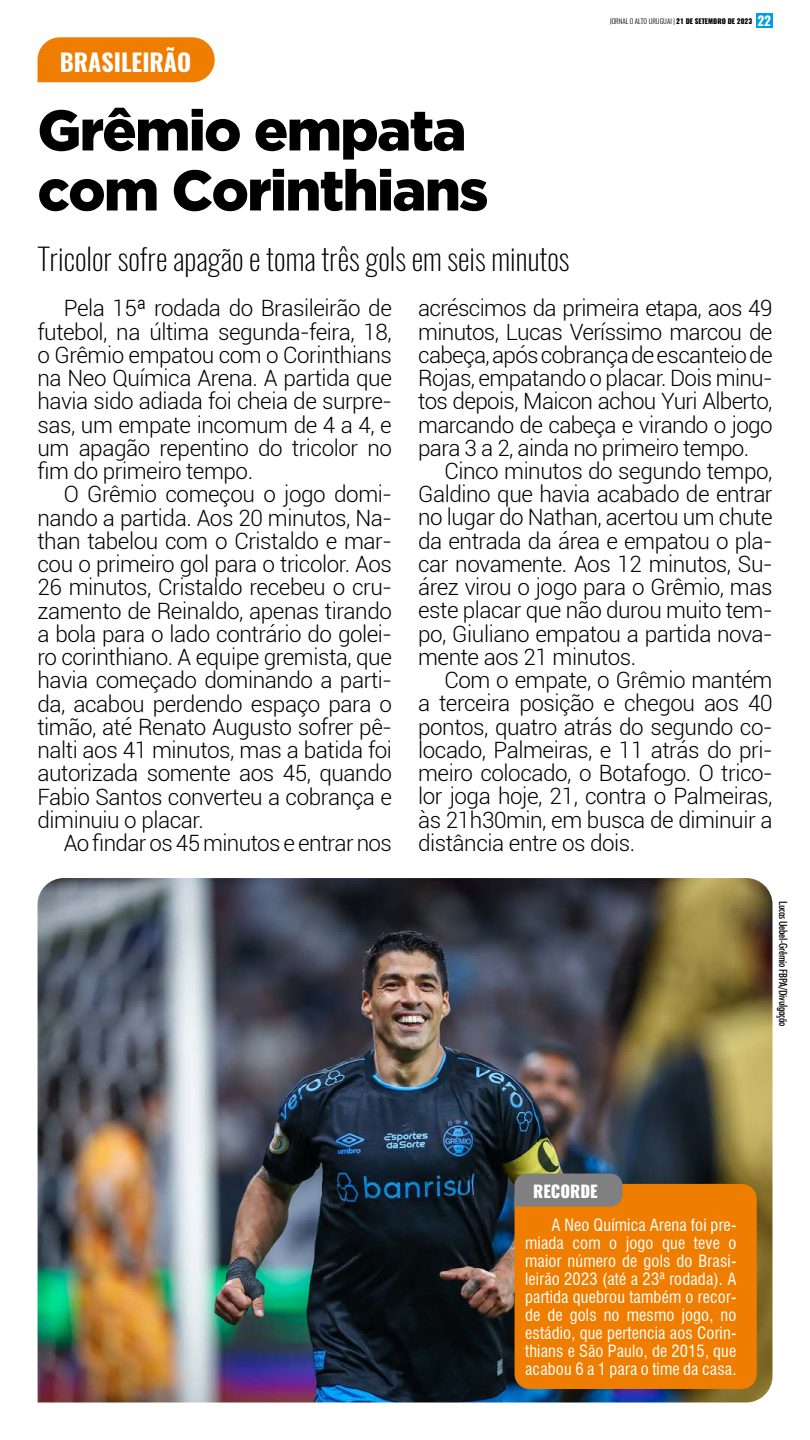
<style>
.page{position:relative;width:810px;height:1440px;background:#fff}
.page>*{position:absolute;margin:0;border:0;box-sizing:border-box;transform-origin:0 0}
.t1{font:900 57px/60px "Gotham";letter-spacing:-.03em;color:#000}
.t2{font:200 30px "Oswald";color:#000}
.t3{font:700 24px "Oswald";color:#fff}
.t4{font:300 22.5px/23.2px "Roboto";letter-spacing:-.02em;color:#000;text-align:justify}
.t5{font:condensed 16.5px/18px "Swiss 721 BT";letter-spacing:.01em;color:#fff;text-align:justify}
.t6{font:800 16.5px "Oswald";color:#fff}
.t7{font:500 condensed 11.25px "Futura BT";letter-spacing:-.02em;color:#000}
.t8{font:300 6.98px "Oswald";color:#000}
.s1{font-weight:800}
.s2{font-weight:700;font-size:12.9px;color:#fff}
</style>
<div class="page">
<div style="left:756px;top:13px;width:16px;height:14px;background:#009fe3"></div>
<img style="left:38px;top:878px;width:734px;height:524px">
<div style="left:515px;top:1184px;width:242px;height:205px;background:#ef7d00;border-radius:15px"></div>
<div style="left:514px;top:1174px;width:108px;height:33px;background:#818080"></div>
<svg style="left:37px;top:37px;width:178px;height:45px;background:#ef830d"></svg>
<p class="t8" style="left:610px;top:16px;width:163px">JORNAL O ALTO URUGUAI | <span class="s1">21 DE SETEMBRO DE 2023</span> <span class="s2">22</span></p>
<p class="t3" style="left:60px;top:46px;width:133px">BRASILEIRÃO</p>
<h1 class="t1" style="left:38px;top:99px;width:453px">Grêmio empata com Corinthians</h1>
<h2 class="t2" style="left:38px;top:239px;width:533px">Tricolor sofre apagão e toma três gols em seis minutos</h2>
<p class="t4" style="left:37px;top:296px;width:356px;text-indent:26px">Pela 15ª rodada do Brasileirão de futebol, na última segunda-feira, 18, o Grêmio empatou com o Corinthians na Neo Química Arena. A partida que havia sido adiada foi cheia de surpre&shy;sas, um empate incomum de 4 a 4, e um apagão repentino do tricolor no fim do primeiro tempo.</p>
<p class="t4" style="left:37px;top:482px;width:356px;text-indent:26px">O Grêmio começou o jogo domi&shy;nando a partida. Aos 20 minutos, Na&shy;than tabelou com o Cristaldo e mar&shy;cou o primeiro gol para o tricolor. Aos 26 minutos, Cristaldo recebeu o cru&shy;zamento de Reinaldo, apenas tirando a bola para o lado contrário do golei&shy;ro corinthiano. A equipe gremista, que havia começado dominando a parti&shy;da, acabou perdendo espaço para o timão, até Renato Augusto sofrer pê&shy;nalti aos 41 minutos, mas a batida foi autorizada somente aos 45, quando Fabio Santos converteu a cobrança e diminuiu o placar.</p>
<p class="t4" style="left:64px;top:831px;width:330px">Ao findar os 45 minutos e entrar nos</p>
<p class="t4" style="left:418px;top:296px;width:356px">acréscimos da primeira etapa, aos 49 minutos, Lucas Veríssimo marcou de cabeça, após cobrança de escanteio de Rojas, empatando o placar. Dois minu&shy;tos depois, Maicon achou Yuri Alberto, marcando de cabeça e virando o jogo para 3 a 2, ainda no primeiro tempo.</p>
<p class="t4" style="left:418px;top:459px;width:356px;text-indent:26px">Cinco minutos do segundo tempo, Galdino que havia acabado de entrar no lugar do Nathan, acertou um chute da entrada da área e empatou o pla&shy;car novamente. Aos 12 minutos, Su&shy;árez virou o jogo para o Grêmio, mas este placar que não durou muito tem&shy;po, Giuliano empatou a partida nova&shy;mente aos 21 minutos.</p>
<p class="t4" style="left:418px;top:668px;width:356px;text-indent:26px">Com o empate, o Grêmio mantém a terceira posição e chegou aos 40 pontos, quatro atrás do segundo co&shy;locado, Palmeiras, e 11 atrás do pri&shy;meiro colocado, o Botafogo. O trico&shy;lor joga hoje, 21, contra o Palmeiras, às 21h30min, em busca de diminuir a distância entre os dois.</p>
<p class="t7" style="left:790px;top:901px;width:127px;rotate:90deg">Lucas Uebel-Grêmio FBPA/Divulgação</p>
<p class="t6" style="left:533px;top:1180px;width:66px">RECORDE</p>
<p class="t5" style="left:525px;top:1216px;width:213px;text-indent:26px">A Neo Química Arena foi pre&shy;miada com o jogo que teve o maior número de gols do Brasi&shy;leirão 2023 (até a 23ª rodada). A partida quebrou também o recor&shy;de de gols no mesmo jogo, no estádio, que pertencia aos Corin&shy;thians e São Paulo, de 2015, que acabou 6 a 1 para o time da casa.</p>
</div>
